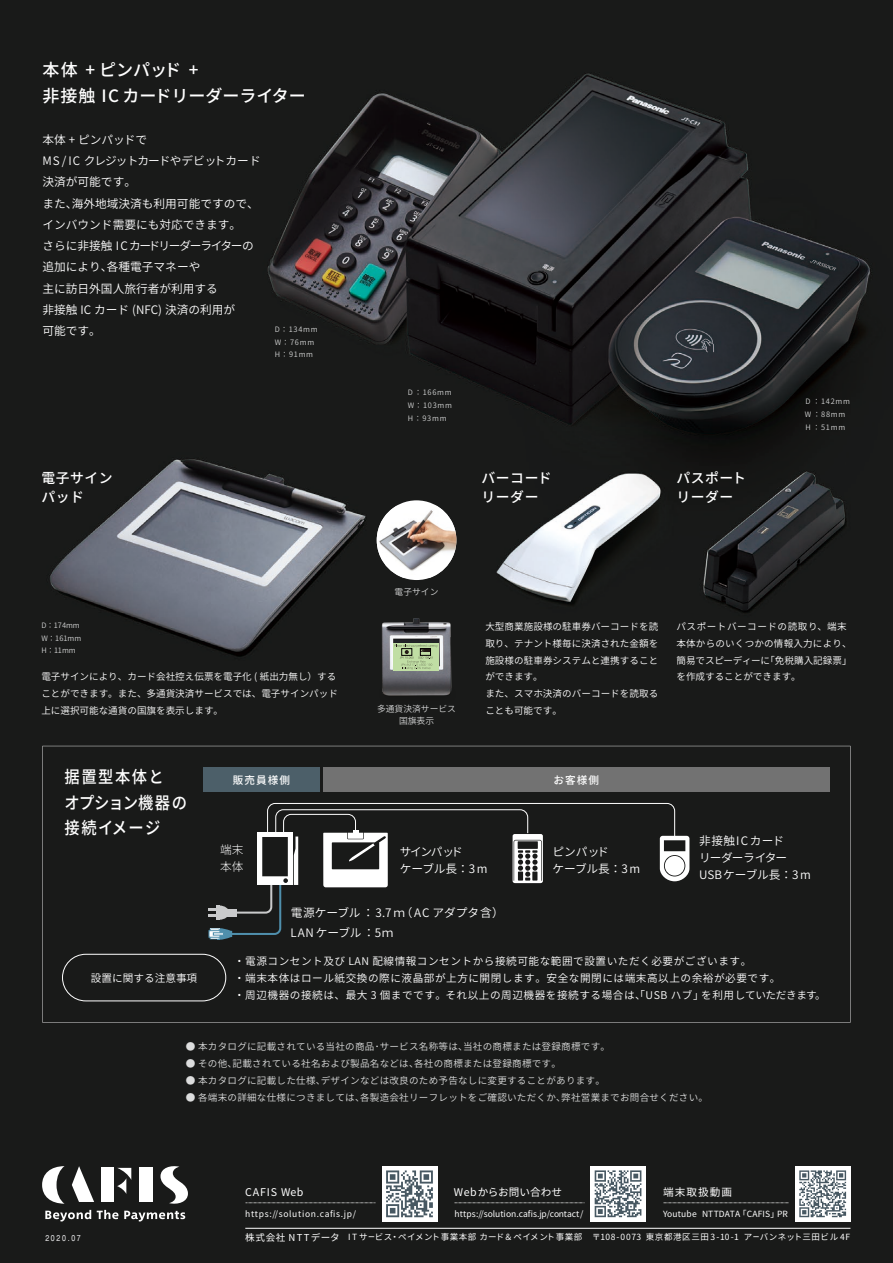
<style>
.page{position:relative;width:893px;height:1263px;background:#fff}
.page>*{position:absolute;margin:0;border:0;box-sizing:border-box;transform-origin:0 0}
.t1{font:500 16.95px/25.5px "Source Han Sans JP";color:#fff}
.t2{font:500 16.95px/25.5px "Source Han Sans JP";letter-spacing:.1em;color:#fff;scale:.9 1}
.t3{font:500 13.8px/19.2px "Source Han Sans JP";letter-spacing:.04em;color:#fff}
.t4{font:11.7px/21.3px "Source Han Sans JP";color:#fff}
.t5{font:11.7px/17px "Source Han Sans JP";letter-spacing:-.05em;color:#fff}
.t6{font:11.7px "Source Han Sans JP";letter-spacing:.02em;color:#fff}
.t7{font:300 11.7px/17px "Source Han Sans JP";color:#fff}
.t8{font:10.65px/17px "Source Han Sans JP";letter-spacing:.05em;color:#fff}
.t9{font:10.65px "Source Han Sans JP";color:#fff}
.t10{font:10.65px "Source Han Sans JP";color:#fff}
.t11{font:500 10.65px "Source Han Sans JP";letter-spacing:.1em;color:#fff}
.t12{font:10.65px "Source Han Sans JP";letter-spacing:.075em;color:#fff}
.t13{font:10.65px "Source Han Sans JP";letter-spacing:.055em;color:#fff}
.t14{font:9.6px/16.8px "Source Han Sans JP";letter-spacing:.005em;color:#fff}
.t15{font:9.6px "Source Han Sans JP";letter-spacing:.025em;color:#dcdddd}
.t16{font:8.85px/11.9px "Source Han Sans JP";color:#d3d4d4;text-align:center}
.t17{font:8.55px "Source Han Sans JP";letter-spacing:.07em;color:#fff}
.t18{font:8.55px "Source Han Sans JP";color:#fff}
.t19{font:8.55px "Source Han Sans JP";letter-spacing:.08em;color:#fff}
.t20{font:8.55px "Source Han Sans JP";letter-spacing:.03em;color:#fff}
.t21{font:condensed 8.55px "Helvetica";letter-spacing:.2em;color:#efeff0}
.t22{font:7.5px/12.8px "Source Han Sans JP";letter-spacing:.1em;color:#d3d4d4}
.t23{font:7.5px/12.8px "Source Han Sans JP";color:#d3d4d4}
.s1{font-size:9.6px}
</style>
<div class="page">
<img style="left:0;top:0;width:893px;height:1263px">
<div style="left:42px;top:746px;width:808px;height:277px;background:#191a19"></div>
<img style="left:374px;top:618px;width:85px;height:92px">
<div style="left:393px;top:643px;width:46px;height:27px;background:#c0dea4"></div>
<svg style="left:394px;top:644px;width:44px;height:26px"></svg>
<div style="left:420px;top:648px;width:11px;height:7px;border:1px solid #050101"></div>
<svg style="left:377px;top:500px;width:79px;height:80px"></svg>
<img style="left:377px;top:506px;width:79px;height:72px">
<div style="left:203px;top:767px;width:117px;height:25px;background:#4c5f69"></div>
<div style="left:323px;top:767px;width:507px;height:25px;background:#727272"></div>
<svg style="left:208px;top:803px;width:481px;height:137px;background:#2f3030"></svg>
<div style="left:62px;top:954px;width:164px;height:47px;border:1px solid #fff;border-radius:23px"></div>
<svg style="left:160px;top:1165px;width:28px;height:40px"></svg>
<div style="left:140px;top:1168px;width:13px;height:34px;background:#fff"></div>
<div style="left:102px;top:1168px;width:12px;height:34px;background:#fff"></div>
<svg style="left:117px;top:1168px;width:14px;height:26px"></svg>
<svg style="left:72px;top:1166px;width:22px;height:36px"></svg>
<svg style="left:42px;top:1166px;width:23px;height:38px"></svg>
<svg style="left:45px;top:1210px;width:46px;height:11px"></svg>
<svg style="left:97px;top:1210px;width:21px;height:9px"></svg>
<svg style="left:124px;top:1211px;width:61px;height:10px"></svg>
<div style="left:382px;top:1166px;width:55px;height:55px;background:#fff"></div>
<svg style="left:386px;top:1170px;width:47px;height:47px"></svg>
<div style="left:590px;top:1166px;width:56px;height:55px;background:#fff"></div>
<svg style="left:595px;top:1170px;width:46px;height:47px"></svg>
<svg style="left:454px;top:1202px;width:131px;height:1px"></svg>
<svg style="left:245px;top:1202px;width:131px;height:1px"></svg>
<svg style="left:663px;top:1202px;width:127px;height:1px"></svg>
<hr style="left:245px;top:1228px;width:605px;height:1px;background:#fff">
<div style="left:795px;top:1166px;width:55px;height:55px;background:#fff"></div>
<svg style="left:799px;top:1170px;width:47px;height:47px"></svg>
<h1 class="t1" style="left:43px;top:58px;width:265px">本体 + ピンパッド +<br>非接触 IC カードリーダーライター</h1>
<p class="t4" style="left:43px;top:129px;width:220px">本体 + ピンパッドで<br>MS / IC クレジットカードやデビットカード決済が可能です。<br>また、海外地域決済も利用可能ですので、インバウンド需要にも対応できます。<br>さらに非接触 I C カードリーダーライターの追加により、各種電子マネーや<br>主に訪日外国人旅行者が利用する<br>非接触 IC カード (NFC) 決済の利用が<br>可能です。</p>
<p class="t22" style="left:275px;top:323px;width:44px">D：134mm<br>W：76mm<br>H：91mm</p>
<h2 class="t3" style="left:41px;top:469px;width:73px">電子サインパッド</h2>
<p class="t23" style="left:41px;top:619px;width:41px">D：174mm<br>W：161mm<br>H：11mm</p>
<p class="t14" style="left:41px;top:668px;width:298px">電子サインにより、カード会社控え伝票を電子化 ( 紙出力無し）することができます。また、多通貨決済サービスでは、電子サインパッド上に選択可能な通貨の国旗を表示します。</p>
<p class="t22" style="left:408px;top:386px;width:46px;text-align:justify">D ：166mm W：103mm H：93mm</p>
<h2 class="t3" style="left:482px;top:469px;width:71px">バーコードリーダー</h2>
<h2 class="t3" style="left:676px;top:469px;width:71px">パスポートリーダー</h2>
<p class="t22" style="left:805px;top:395px;width:47px">D ：142mm<br>W ：88mm<br>H ：51mm</p>
<p class="t16" style="left:395px;top:586px;width:45px">電子サイン</p>
<p class="t16" style="left:377px;top:703px;width:81px">多通貨決済サービス国旗表示</p>
<p class="t14" style="left:485px;top:618px;width:174px">大型商業施設様の駐車券バーコードを読取り、テナント様毎に決済された金額を施設様の駐車券システムと連携することができます。<br>また、スマホ決済のバーコードを読取ることも可能です。</p>
<p class="t14" style="left:676px;top:618px;width:177px">パスポートバーコードの読取り、端末本体からのいくつかの情報入力により、簡易でスピーディーに｢免税購入記録票｣を作成することができます。</p>
<h1 class="t2" style="left:65px;top:764px;width:138px">据置型本体と<br>オプション機器の接続イメージ</h1>
<p class="t10" style="left:91px;top:972px;width:108px">設置に関する注意事項</p>
<p class="t11" style="left:233px;top:774px;width:59px">販売員様側</p>
<p class="t11" style="left:554px;top:774px;width:47px">お客様側</p>
<p class="t7" style="left:220px;top:841px;width:25px">端末本体</p>
<p class="t4" style="left:553px;top:843px;width:89px;line-height:17px">ピンパッド<br>ケーブル長：3m</p>
<p class="t4" style="left:699px;top:832px;width:113px;line-height:17px">非接触ICカード<br>リーダーライター<br>USBケーブル長：3m</p>
<p class="t5" style="left:400px;top:843px;width:89px">サインパッド<br>ケーブル長：3m</p>
<p class="t4" style="left:291px;top:902px;width:214px">電源ケーブル：3.7 ｍ（ AC アダプタ含）</p>
<p class="t6" style="left:291px;top:926px;width:105px">LAN ケーブル：5ｍ</p>
<p class="t8" style="left:234px;top:953px;width:593px">・電源コンセント及び LAN 配線情報コンセントから接続可能な範囲で設置いただく必要がございます。<br>・端末本体はロール紙交換の際に液晶部が上方に開閉します。安全な開閉には端末高以上の余裕が必要です。<br>・周辺機器の接続は、最大 3 個までです。それ以上の周辺機器を接続する場合は「USB ハブ」を利用していただきます。</p>
<p class="t8" style="left:635px;top:987px;width:12px">、</p>
<p class="t21" style="left:45px;top:1233px;width:37px">2020.07</p>
<p class="t15" style="left:186px;top:1041px;width:426px">● 本カタログに記載されている当社の商品･サービス名称等は、当社の商標または登録商標です。</p>
<p class="t15" style="left:186px;top:1058px;width:377px">● その他、記載されている社名および製品名などは、各社の商標または登録商標です。</p>
<p class="t15" style="left:186px;top:1075px;width:421px">● 本カタログに記載した仕様、デザインなどは改良のため予告なしに変更することがあります。</p>
<p class="t15" style="left:186px;top:1092px;width:524px">● 各端末の詳細な仕様につきましては、各製造会社リーフレットをご確認いただくか、弊社営業までお問合せください。</p>
<p class="t9" style="left:454px;top:1186px;width:109px">Webからお問い合わせ</p>
<p class="t13" style="left:663px;top:1186px;width:71px">端末取扱動画</p>
<p class="t12" style="left:245px;top:1186px;width:60px">CAFIS Web</p>
<p class="t17" style="left:245px;top:1232px;width:607px"><span class="s1">株式会社 NTTデータ</span> I T サービス・ペイメント事業本部 カード＆ペイメント事業部 〒108-0073 東京都港区三田 3-10-1 アーバンネット三田ビル 4F</p>
<p class="t18" style="left:454px;top:1209px;width:131px">https://solution.cafis.jp/contact/</p>
<p class="t20" style="left:663px;top:1209px;width:126px">Youtube NTTDATA 「CAFIS」PR</p>
<p class="t19" style="left:245px;top:1209px;width:112px">https://solution.cafis.jp/</p>
</div>
